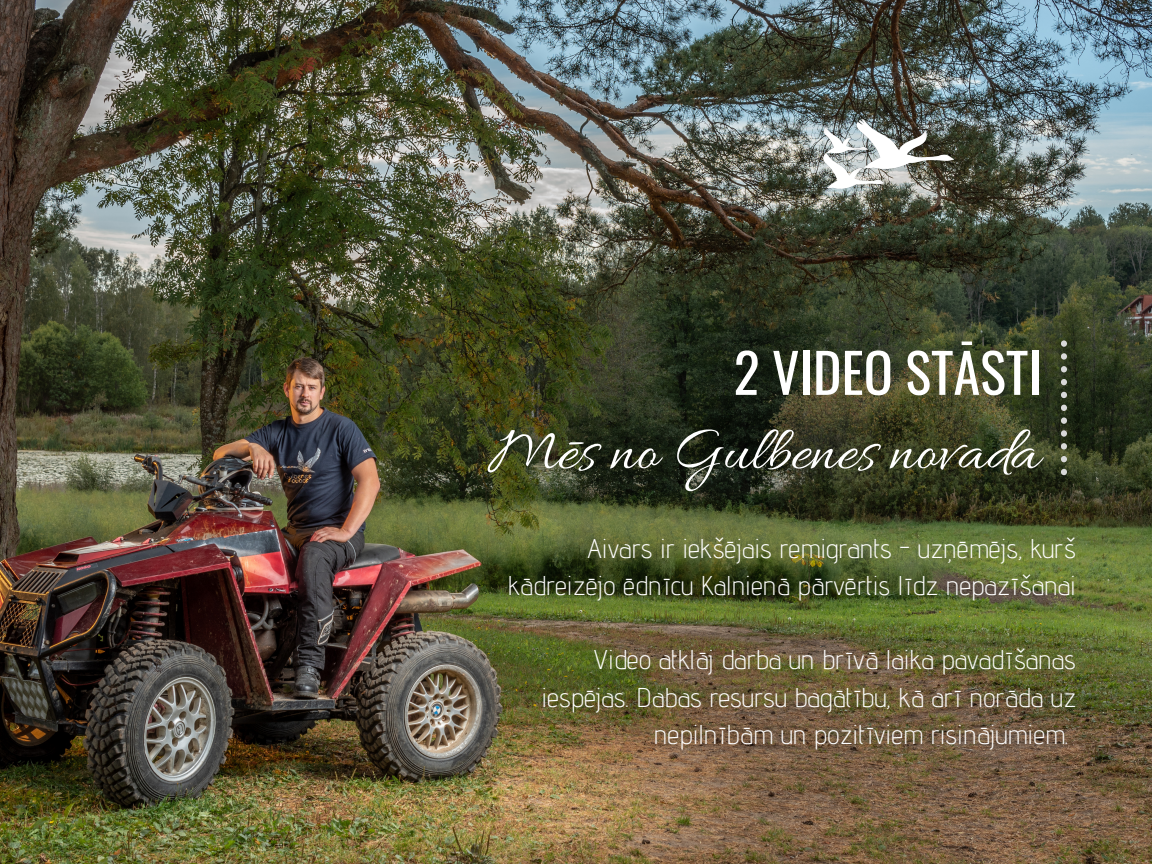
<style>
.page{position:relative;width:1152px;height:864px;background:#fff}
.page>*{position:absolute;margin:0;border:0;box-sizing:border-box;transform-origin:0 0}
.t1{font:63.45px "Allura";color:#fff}
.t2{font:54.3px "Oswald";color:#fff}
.t3{font:300 27.15px/37.2px "Advent Pro";color:#fff;text-align:right}
</style>
<div class="page">
<img style="left:0;top:0;width:1152px;height:864px">
<svg style="left:1061px;top:405px;width:6px;height:6px"></svg>
<svg style="left:1061px;top:392px;width:6px;height:6px"></svg>
<div style="left:1061px;top:417px;width:6px;height:7px;background:#d9d9d9;border-radius:50%"></div>
<svg style="left:1061px;top:366px;width:6px;height:6px"></svg>
<svg style="left:1061px;top:469px;width:6px;height:6px"></svg>
<div style="left:1061px;top:353px;width:6px;height:7px;background:#d9d9d9;border-radius:50%"></div>
<svg style="left:1061px;top:456px;width:6px;height:6px"></svg>
<div style="left:1061px;top:443px;width:6px;height:7px;background:#d9d9d9;border-radius:50%"></div>
<div style="left:1061px;top:430px;width:6px;height:7px;background:#d9d9d9;border-radius:50%"></div>
<svg style="left:1061px;top:379px;width:6px;height:6px"></svg>
<div style="left:1061px;top:340px;width:6px;height:7px;background:#d9d9d9;border-radius:50%"></div>
<img style="left:818px;top:118px;width:137px;height:84px">
<h2 class="t2" style="left:734px;top:330px;width:310px">2 VIDEO STĀSTI</h2>
<h1 class="t1" style="left:488px;top:416px;width:553px">Mēs no Gulbenes novada</h1>
<p class="t3" style="left:508px;top:529px;width:570px">Aivars ir iekšējais remigrants - uzņēmējs, kurš kādreizējo ēdnīcu Kalnienā pārvērtis līdz nepazīšanai</p>
<p class="t3" style="left:541px;top:641px;width:536px">Video atklāj darba un brīvā laika pavadīšanas iespējas. Dabas resursu bagātību, kā arī norāda uz nepilnībām un pozitīviem risinājumiem.</p>
</div>
